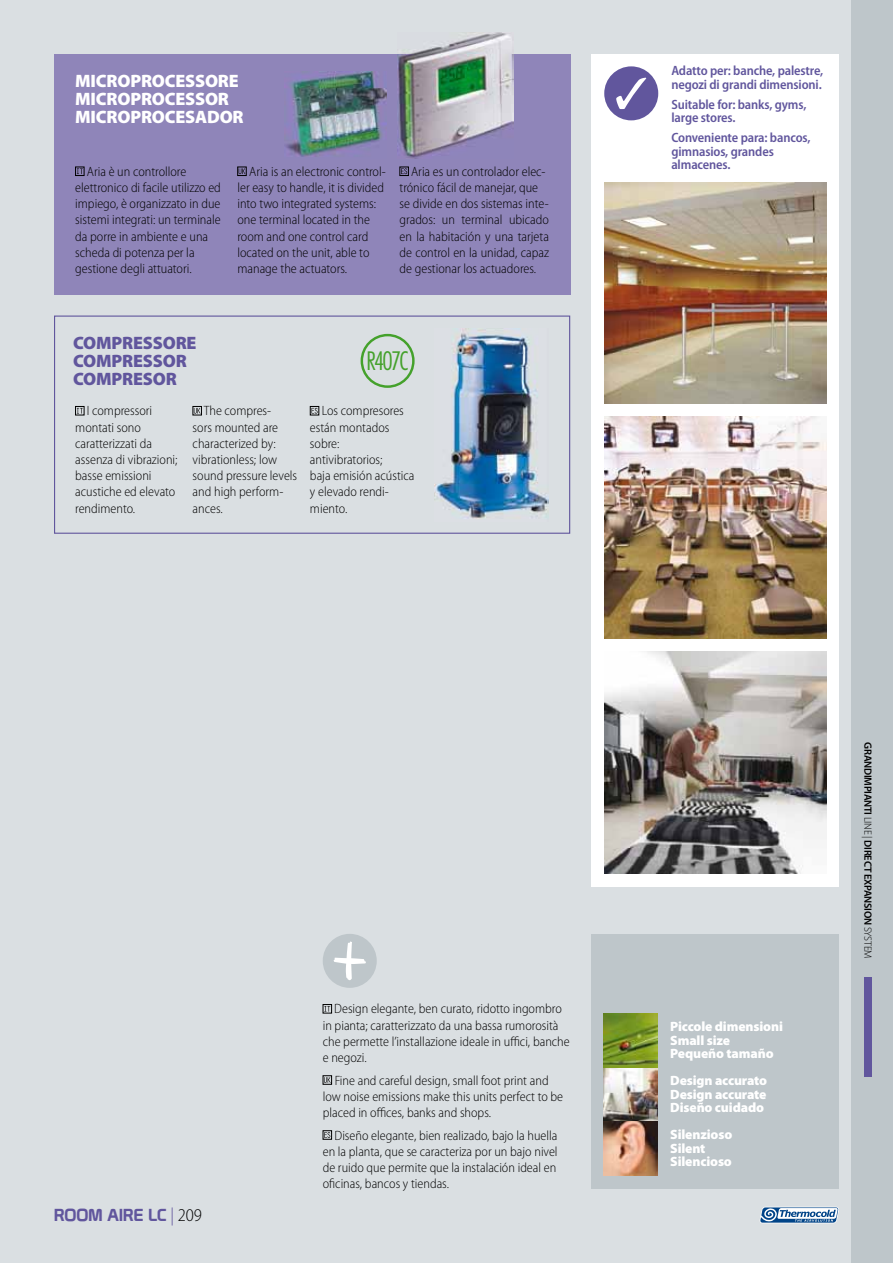
<style>
.page{position:relative;width:893px;height:1263px;background:#dadfe2}
.page>*{position:absolute;margin:0;border:0;box-sizing:border-box;transform-origin:0 0}
.t1{font:300 condensed 24.75px "Futura";letter-spacing:-.075em;color:#44a12b}
.t2{font:900 18px/18px "Myriad Pro";letter-spacing:-.01em;color:#fff}
.t3{font:900 18px/18px "Myriad Pro";letter-spacing:-.01em;color:#61569d}
.t4{font:16.95px "Prototype";color:#61569d}
.t5{font:300 semi-condensed 13.5px/16.2px "Myriad Pro";color:#000}
.t6{font:600 semi-condensed 13.5px/13.5px "Myriad Pro";letter-spacing:-.01em;color:#61569d}
.t7{font:900 13.5px/13.5px "Myriad Pro";letter-spacing:-.01em;color:#fff}
.t8{font:600 10.5px "Myriad Pro";letter-spacing:-.025em;color:#000}
.s1{font-family:"Myriad Pro";font-weight:300;font-stretch:semi-condensed;font-size:18px}
.s2{font-family:"Myriad Pro";font-weight:300;font-stretch:semi-condensed;font-size:18px;color:#000}
.s3{font-weight:300}
</style>
<div class="page">
<div style="left:591px;top:934px;width:248px;height:254px;background:#bec6ca"></div>
<svg style="left:325px;top:1006px;width:5px;height:5px"></svg>
<div style="left:323px;top:1004px;width:9px;height:9px;border:1px solid #000"></div>
<svg style="left:326px;top:1077px;width:4px;height:5px"></svg>
<div style="left:323px;top:1075px;width:9px;height:9px;border:1px solid #000"></div>
<div style="left:323px;top:1130px;width:9px;height:9px;border:1px solid #000"></div>
<svg style="left:324px;top:1132px;width:6px;height:6px"></svg>
<svg style="left:759px;top:1207px;width:80px;height:17px"></svg>
<div style="left:323px;top:934px;width:54px;height:54px;background:#bec6ca;border-radius:50%"></div>
<svg style="left:333px;top:941px;width:33px;height:39px"></svg>
<img style="left:603px;top:1013px;width:54px;height:162px">
<div style="left:54px;top:315px;width:516px;height:219px;border:1px solid #61569d"></div>
<img style="left:435px;top:328px;width:114px;height:191px">
<svg style="left:77px;top:408px;width:5px;height:5px"></svg>
<div style="left:75px;top:406px;width:9px;height:9px;border:1px solid #000"></div>
<svg style="left:195px;top:408px;width:5px;height:5px"></svg>
<div style="left:193px;top:406px;width:9px;height:9px;border:1px solid #000"></div>
<div style="left:310px;top:406px;width:9px;height:9px;border:1px solid #000"></div>
<svg style="left:311px;top:408px;width:7px;height:6px"></svg>
<div style="left:361px;top:334px;width:54px;height:54px;border:2px solid #44a12b;border-radius:50%"></div>
<img style="left:402px;top:33px;width:110px;height:21px">
<div style="left:54px;top:54px;width:516px;height:240px;background:#8f85b9"></div>
<img style="left:286px;top:71px;width:101px;height:86px">
<svg style="left:77px;top:169px;width:5px;height:5px"></svg>
<div style="left:75px;top:167px;width:9px;height:9px;border:1px solid #000"></div>
<svg style="left:239px;top:169px;width:6px;height:5px"></svg>
<div style="left:237px;top:167px;width:10px;height:9px;border:1px solid #000"></div>
<div style="left:400px;top:167px;width:9px;height:9px;border:1px solid #000"></div>
<svg style="left:401px;top:168px;width:6px;height:6px"></svg>
<img style="left:397px;top:54px;width:116px;height:105px">
<div style="left:591px;top:54px;width:248px;height:832px;background:#fff"></div>
<img style="left:604px;top:182px;width:222px;height:222px">
<img style="left:604px;top:417px;width:222px;height:222px">
<img style="left:604px;top:651px;width:222px;height:222px">
<div style="left:604px;top:66px;width:54px;height:54px;background:#61569d;border-radius:50%"></div>
<svg style="left:616px;top:78px;width:30px;height:31px"></svg>
<div style="left:852px;top:0;width:41px;height:1263px;background:#bec6ca"></div>
<div style="left:864px;top:977px;width:8px;height:99px;background:#61569d"></div>
<h2 class="t2" style="left:75px;top:73px;width:170px">MICROPROCESSORE<br>MICROPROCESSOR<br>MICROPROCESADOR</h2>
<p class="t5" style="left:75px;top:163px;width:147px;text-indent:12px">Aria è un controllore elettronico di facile utilizzo ed impiego, è organizzato in due sistemi integrati: un terminale da porre in ambiente e una scheda di potenza per la gestione degli attuatori.</p>
<p class="t5" style="left:237px;top:163px;width:150px;text-indent:12px">Aria is an electronic control&shy;ler easy to handle, it is divided into two integrated systems: one terminal located in the room and one control card located on the unit, able to manage the actuators.</p>
<p class="t5" style="left:400px;top:163px;width:151px;text-indent:11px">Aria es un controlador elec&shy;trónico fácil de manejar, que se divide en dos sistemas inte&shy;grados: un terminal ubicado en la habitación y una tarjeta de control en la unidad, capaz de gestionar los actuadores.</p>
<h2 class="t3" style="left:73px;top:334px;width:125px">COMPRESSORE<br>COMPRESSOR<br>COMPRESOR</h2>
<h1 class="t1" style="left:367px;top:346px;width:43px">R407C</h1>
<p class="t5" style="left:75px;top:403px;width:104px;text-indent:12px">I compressori montati sono caratterizzati da assenza di vibrazioni; basse emissioni acustiche ed elevato rendimento.</p>
<p class="t5" style="left:193px;top:403px;width:106px;text-indent:11px">The compres-<br>sors mounted are characterized by: vibrationless; low sound pressure levels and high perform&shy;ances.</p>
<p class="t5" style="left:310px;top:403px;width:106px;text-indent:12px">Los compresores están montados sobre: antivibratorios;<br>baja emisión acústica y elevado rendi&shy;miento.</p>
<p class="t4" style="left:54px;top:1205px;width:149px">ROOM AIRE LC <span class="s1">|</span> <span class="s2">209</span></p>
<p class="t5" style="left:323px;top:1001px;width:249px;text-indent:11px">Design elegante, ben curato, ridotto ingombro in pianta; caratterizzato da una bassa rumorosità che permette l’installazione ideale in uffici, banche e negozi.</p>
<p class="t5" style="left:323px;top:1072px;width:242px;text-indent:12px">Fine and careful design, small foot print and low noise emissions make this units perfect to be placed in offices, banks and shops.</p>
<p class="t5" style="left:323px;top:1127px;width:236px;text-align:justify;text-indent:12px">Diseño elegante, bien realizado, bajo la huella en la planta, que se caracteriza por un bajo nivel de ruido que permite que la instalación ideal en oficinas, bancos y tiendas.</p>
<p class="t6" style="left:671px;top:64px;width:154px">Adatto per: banche, palestre, negozi di grandi dimensioni.</p>
<p class="t6" style="left:671px;top:98px;width:137px">Suitable for: banks, gyms, large stores.</p>
<p class="t6" style="left:671px;top:131px;width:141px">Conveniente para: bancos, gimnasios, grandes almacenes.</p>
<p class="t7" style="left:670px;top:1020px;width:114px">Piccole dimensioni<br>Small size<br>Pequeño tamaño</p>
<p class="t7" style="left:670px;top:1074px;width:98px;text-align:justify">Design accurato Design accurate Diseño cuidado</p>
<p class="t7" style="left:670px;top:1128px;width:64px">Silenzioso<br>Silent<br>Silencioso</p>
<p class="t8" style="left:875px;top:742px;width:218px;rotate:90deg">GRANDIMPIANTI <span class="s3">LINE |</span> DIRECT EXPANSION <span class="s3">SYSTEM</span></p>
</div>
